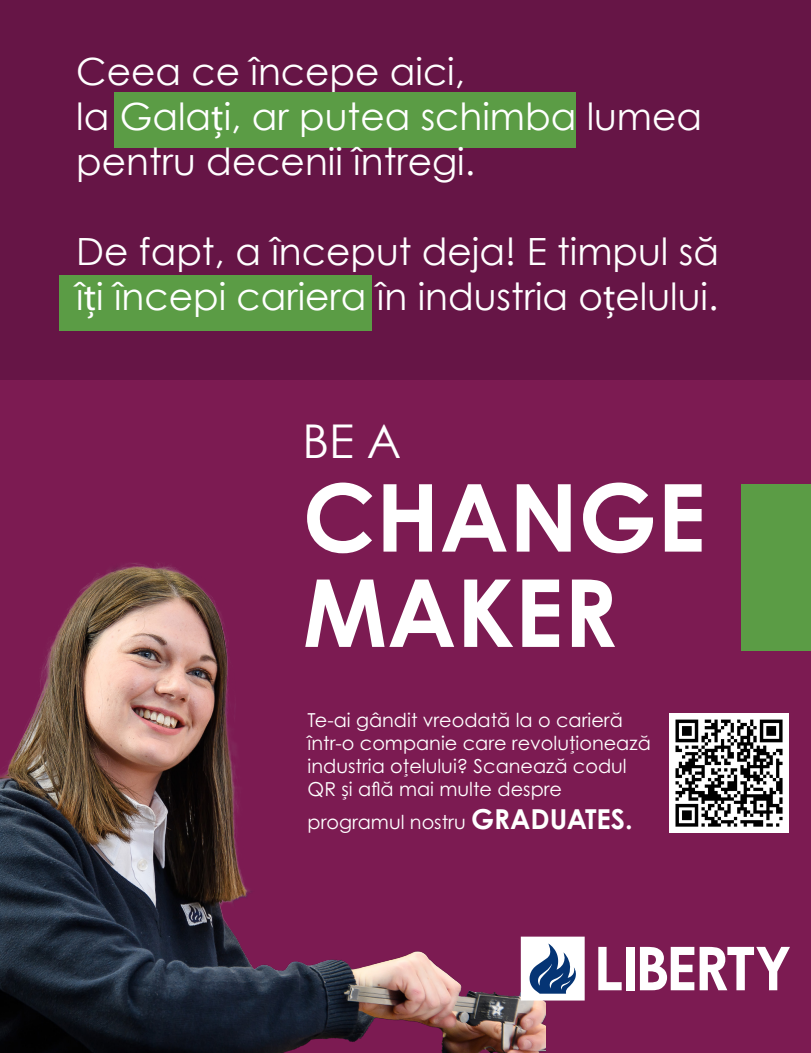
<style>
.page{position:relative;width:811px;height:1053px;background:#fff}
.page>*{position:absolute;margin:0;border:0;box-sizing:border-box;transform-origin:0 0}
.t1{font:700 93.75px/95.2px "Century Gothic";color:#fff}
.t2{font:46.5px "Century Gothic";color:#fff}
.t3{font:37.5px/45px "Century Gothic";color:#fff}
.t4{font:19.25px/23.1px "Century Gothic Pro";color:#fff}
.s1{font-family:"Myriad Pro"}
.s2{font-weight:700;font-size:27.5px}
</style>
<div class="page">
<div style="left:0;top:0;width:811px;height:1052px;background:#7c1b52"></div>
<div style="left:741px;top:484px;width:70px;height:167px;background:#5b9c45"></div>
<div style="left:0;top:0;width:811px;height:379px;background:#661546"></div>
<img style="left:0;top:563px;width:545px;height:489px">
<div style="left:114px;top:92px;width:462px;height:56px;background:#5b9c45"></div>
<div style="left:59px;top:275px;width:313px;height:56px;background:#5b9c45"></div>
<svg style="left:598px;top:946px;width:24px;height:44px"></svg>
<div style="left:626px;top:946px;width:8px;height:44px;background:#fff"></div>
<svg style="left:640px;top:946px;width:54px;height:44px"></svg>
<svg style="left:700px;top:946px;width:90px;height:44px"></svg>
<svg style="left:521px;top:936px;width:64px;height:64px;background:#b1bed2"></svg>
<img style="left:669px;top:713px;width:119px;height:119px">
<h3 class="t3" style="left:76px;top:49px;width:627px">Ceea ce începe aici,<br>la Gala<span class="s1">ț</span>i, ar putea schimba lumea pentru decenii întregi.</h3>
<h3 class="t3" style="left:76px;top:229px;width:644px">De fapt, a început deja! E timpul să î<span class="s1">ț</span>i începi cariera în industria o<span class="s1">ț</span>elului.</h3>
<h2 class="t2" style="left:302px;top:408px;width:100px">BE A</h2>
<h1 class="t1" style="left:303px;top:465px;width:405px">CHANGE<br>MAKER</h1>
<p class="t4" style="left:308px;top:708px;width:345px">Te-ai gândit vreodată la o carieră într-o companie care revoluționează industria oțelului? Scanează codul QR și află mai multe despre</p>
<p class="t4" style="left:308px;top:810px;width:327px">programul nostru <span class="s2">GRADUATES.</span></p>
</div>
